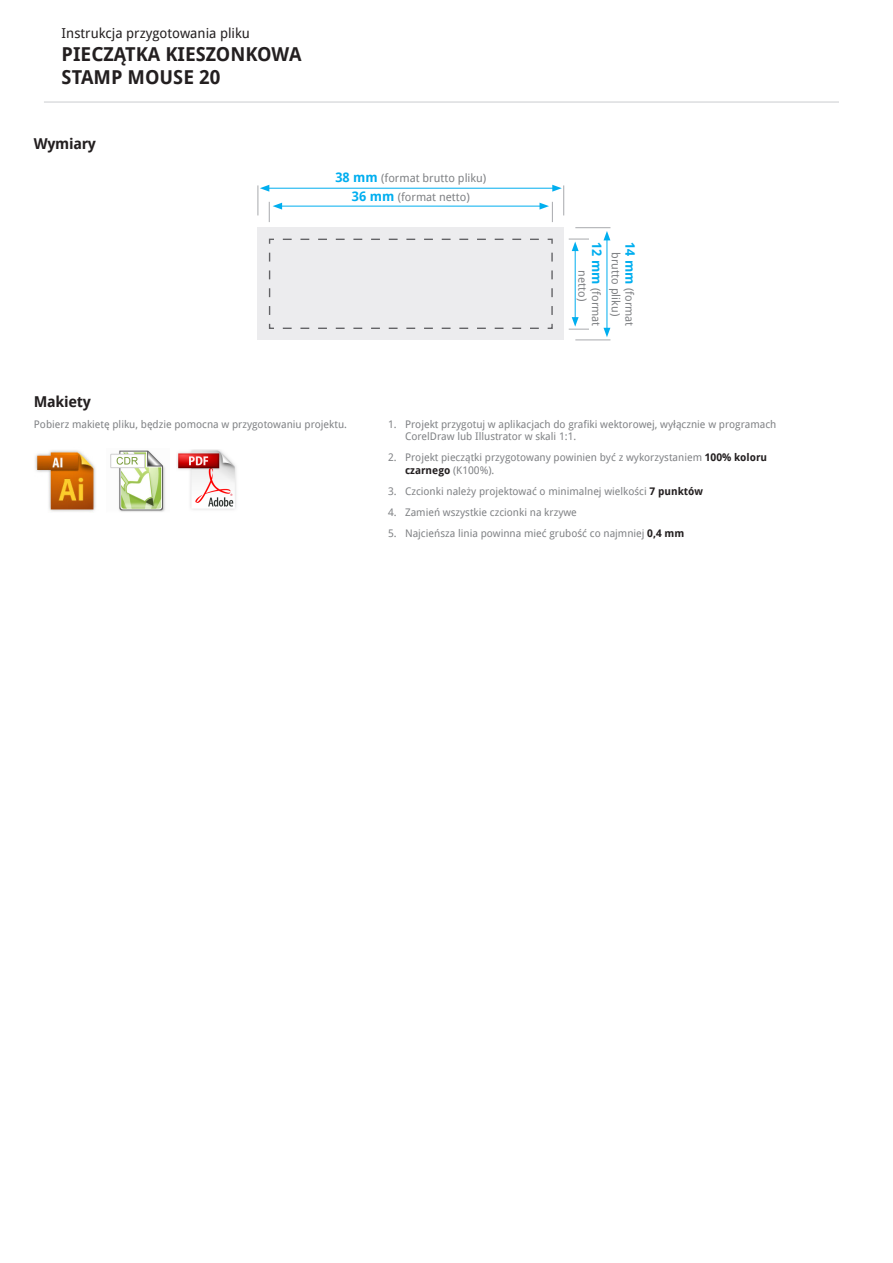
<style>
.page{position:relative;width:893px;height:1263px;background:#fff}
.page>*{position:absolute;margin:0;border:0;box-sizing:border-box;transform-origin:0 0}
.t1{font:700 19.2px/23px "Droid Sans";color:#231f20}
.t2{font:700 15px "Droid Sans";letter-spacing:-.02em;color:#231f20}
.t3{font:13.65px "Droid Sans";color:#231f20}
.t4{font:11.4px/13.6px "Droid Sans";color:#808285;text-align:center}
.t5{font:10.5px/12.6px "Droid Sans";color:#808285}
.s1{font-weight:700;font-size:13.05px;color:#00aeef}
.s2{font-weight:700;color:#231f20}
</style>
<div class="page">
<hr style="left:44px;top:101px;width:795px;height:2px;background:#dcdddf">
<div style="left:258px;top:227px;width:306px;height:113px;background:#ececee"></div>
<svg style="left:268px;top:238px;width:285px;height:91px"></svg>
<hr style="left:607px;top:238px;width:1px;height:92px;background:#00aeef">
<svg style="left:603px;top:231px;width:7px;height:9px"></svg>
<svg style="left:603px;top:328px;width:7px;height:9px"></svg>
<hr style="left:575px;top:249px;width:1px;height:70px;background:#00aeef">
<hr style="left:267px;top:188px;width:288px;height:1px;background:#00aeef">
<svg style="left:552px;top:185px;width:10px;height:7px"></svg>
<svg style="left:260px;top:185px;width:9px;height:7px"></svg>
<hr style="left:280px;top:206px;width:262px;height:1px;background:#00aeef">
<hr style="left:258px;top:185px;width:1px;height:30px;background:#a8a9ad">
<svg style="left:269px;top:202px;width:13px;height:20px"></svg>
<hr style="left:563px;top:185px;width:1px;height:30px;background:#a8a9ad">
<svg style="left:539px;top:202px;width:14px;height:20px"></svg>
<svg style="left:569px;top:317px;width:20px;height:13px"></svg>
<hr style="left:575px;top:339px;width:35px;height:1px;background:#a8a9ad">
<hr style="left:575px;top:227px;width:35px;height:1px;background:#a8a9ad">
<svg style="left:569px;top:239px;width:20px;height:12px"></svg>
<img style="left:110px;top:450px;width:55px;height:62px">
<img style="left:177px;top:449px;width:59px;height:61px">
<img style="left:35px;top:450px;width:61px;height:62px">
<p class="t3" style="left:62px;top:24px;width:190px">Instrukcja przygotowania pliku</p>
<p class="t1" style="left:62px;top:42px;width:241px">PIECZĄTKA KIESZONKOWA<br>STAMP MOUSE 20</p>
<p class="t2" style="left:34px;top:133px;width:64px">Wymiary</p>
<p class="t2" style="left:34px;top:391px;width:58px">Makiety</p>
<p class="t4" style="left:335px;top:171px;width:152px"><span class="s1">38 mm</span> (format brutto pliku)</p>
<p class="t4" style="left:352px;top:190px;width:119px"><span class="s1">36 mm</span> (format netto)</p>
<p class="t4" style="left:603px;top:242px;width:86px;rotate:90deg"><span class="s1">12 mm</span> (format netto)</p>
<p class="t4" style="left:637px;top:242px;width:86px;rotate:90deg"><span class="s1">14 mm</span> (format brutto pliku)</p>
<p class="t5" style="left:34px;top:417px;width:315px">Pobierz makietę pliku, będzie pomocna w przygotowaniu projektu.</p>
<p class="t5" style="left:405px;top:417px;width:373px;text-indent:-17px">1. Projekt przygotuj w aplikacjach do grafiki wektorowej, wyłącznie w programach<br>CorelDraw lub Illustrator w skali 1:1.</p>
<p class="t5" style="left:405px;top:451px;width:364px;text-indent:-17px">2. Projekt pieczątki przygotowany powinien być z wykorzystaniem <span class="s2">100% koloru czarnego</span> (K100%).</p>
<p class="t5" style="left:388px;top:485px;width:316px">3. Czcionki należy projektować o minimalnej wielkości <span class="s2">7 punktów</span></p>
<p class="t5" style="left:388px;top:506px;width:190px">4. Zamień wszystkie czcionki na krzywe</p>
<p class="t5" style="left:388px;top:527px;width:298px">5. Najcieńsza linia powinna mieć grubość co najmniej <span class="s2">0,4 mm</span></p>
</div>
